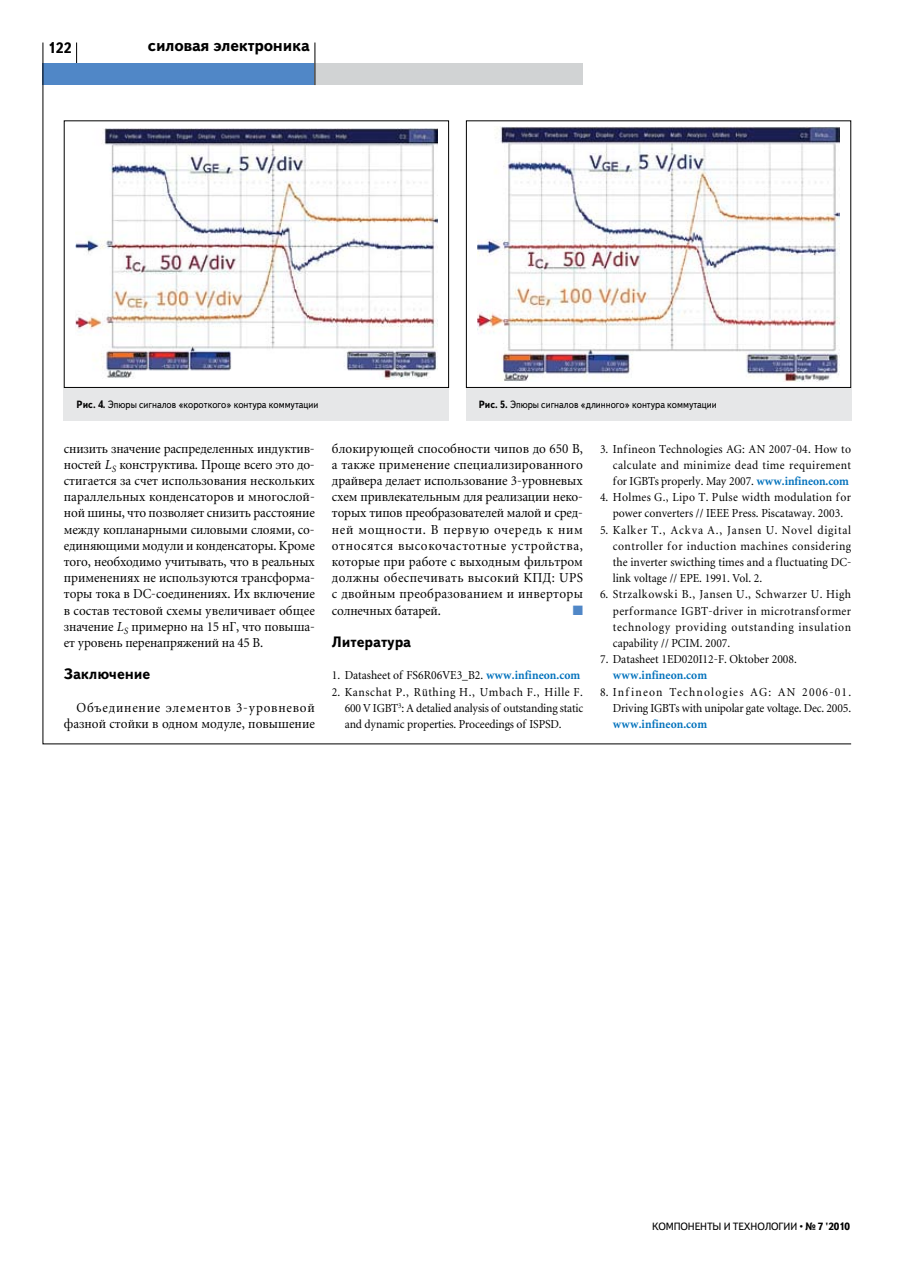
<style>
.page{position:relative;width:915px;height:1263px;background:#fff}
.page>*{position:absolute;margin:0;border:0;box-sizing:border-box;transform-origin:0 0}
.t1{font:700 16.5px "Text Book C";letter-spacing:-.015em;color:#000}
.t2{font:700 15px "Text Book C";letter-spacing:-.005em;color:#000}
.t3{font:13.5px/16.2px "Miniature";color:#000;text-align:justify;scale:.95 1}
.t4{font:13.5px "Zapf Dingbats";color:#5087c7}
.t5{font:12px/16.2px "Miniature";color:#000;text-align:justify;scale:.95 1}
.t6{font:700 12px "Miniature";color:#0071bc;scale:.95 1}
.t7{font:10.5px "Text Book C";color:#000;scale:.9 1}
.t8{font:10.5px "Text Book C";color:#000}
.s1{font-weight:700}
.s2{font-style:italic}
.s3{font-weight:700;color:#0071bc}
.s4{font-family:"Times New Roman"}
</style>
<div class="page">
<svg style="left:42px;top:42px;width:809px;height:703px"></svg>
<div style="left:64px;top:121px;width:384px;height:266px;background:#fff"></div>
<img style="left:75px;top:128px;width:362px;height:252px">
<div style="left:64px;top:120px;width:385px;height:268px;border:1px solid #000"></div>
<div style="left:466px;top:121px;width:384px;height:266px;background:#fff"></div>
<img style="left:477px;top:127px;width:362px;height:254px">
<div style="left:466px;top:120px;width:384px;height:268px;border:1px solid #000"></div>
<div style="left:64px;top:388px;width:385px;height:32px;background:#e6e7e8"></div>
<div style="left:466px;top:388px;width:384px;height:32px;background:#e6e7e8"></div>
<p class="t2" style="left:48px;top:39px;width:25px">122</p>
<p class="t1" style="left:148px;top:35px;width:163px">силовая электроника</p>
<p class="t7" style="left:77px;top:399px;width:270px"><span class="s1">Рис. 4.</span> Эпюры сигналов «короткого» контура коммутации</p>
<p class="t7" style="left:478px;top:399px;width:266px"><span class="s1">Рис. 5.</span> Эпюры сигналов «длинного» контура коммутации</p>
<p class="t3" style="left:64px;top:441px;width:266px">снизить значение распределенных индуктив&shy;ностей <span class="s2">L</span><sub>S</sub> конструктива. Проще всего это до&shy;стигается за счет использования нескольких параллельных конденсаторов и многослой&shy;ной шины, что позволяет снизить расстояние между копланарными силовыми слоями, со&shy;единяющими модули и конденсаторы. Кроме того, необходимо учитывать, что в реальных применениях не используются трансформа&shy;торы тока в DC-соединениях. Их включение в состав тестовой схемы увеличивает общее значение <span class="s2">L</span><sub>S</sub> примерно на 15 нГ, что повыша&shy;ет уровень перенапряжений на 45 В.</p>
<p class="t2" style="left:64px;top:666px;width:88px">Заключение</p>
<p class="t3" style="left:64px;top:700px;width:266px;text-align:right">Объединение элементов 3‑уровневой фазной стойки в одном модуле, повышение</p>
<p class="t3" style="left:332px;top:441px;width:266px">блокирующей способности чипов до 650 В, а также применение специализированного драйвера делает использование 3‑уровневых схем привлекательным для реализации неко&shy;торых типов преобразователей малой и сред&shy;ней мощности. В первую очередь к ним относятся высокочастотные устройства, которые при работе с выходным фильтром должны обеспечивать высокий КПД: UPS с двойным преобразованием и инверторы солнечных батарей.</p>
<p class="t4" style="left:572px;top:604px;width:12px">■</p>
<p class="t2" style="left:332px;top:633px;width:81px">Литература</p>
<p class="t5" style="left:332px;top:668px;width:263px">1. Datasheet of FS6R06VE3_B2. <span class="s3">www.infineon.com</span></p>
<p class="t5" style="left:344px;top:684px;width:252px;text-indent:-13px">2. Kanschat P., R<span class="s4">ü</span>thing H., Umbach F., Hille F.<br>600 V IGBT<sup>3</sup>: A detalied analysis of outstanding static and dynamic properties. Proceedings of ISPSD.</p>
<p class="t5" style="left:612px;top:441px;width:252px;text-indent:-13px">3. Infineon Technologies AG: AN 2007-04. How to calculate and minimize dead time requirement for IGBTs properly. May 2007. <span class="s3">www.infineon.com</span></p>
<p class="t5" style="left:600px;top:490px;width:265px;text-align:center">4. Holmes G., Lipo T. Pulse width modulation for power converters // IEEE Press. Piscataway. 2003.</p>
<p class="t5" style="left:612px;top:522px;width:252px;text-indent:-13px">5. Kalker T., Ackva A., Jansen U. Novel digital controller for induction machines considering the inverter swicthing times and a fluctuating DC&shy;link voltage // EPE. 1991. Vol. 2.</p>
<p class="t5" style="left:612px;top:587px;width:252px;text-indent:-13px">6. Strzalkowski B., Jansen U., Schwarzer U. High performance IGBT-driver in microtransformer technology providing outstanding insulation capability // PCIM. 2007.</p>
<p class="t5" style="left:600px;top:652px;width:209px">7. Datasheet 1ED020I12‑F. Oktober 2008.</p>
<p class="t6" style="left:612px;top:670px;width:101px">www.infineon.com</p>
<p class="t5" style="left:600px;top:684px;width:266px;text-align:right">8. Infineon Technologies AG: AN 2006-01.<br>Driving IGBTs with unipolar gate voltage. Dec. 2005.</p>
<p class="t6" style="left:612px;top:718px;width:101px">www.infineon.com</p>
<p class="t8" style="left:651px;top:1221px;width:199px">КОМПОНЕНТЫ И ТЕХНОЛОГИИ • <span class="s1">№ 7 '2010</span></p>
</div>
